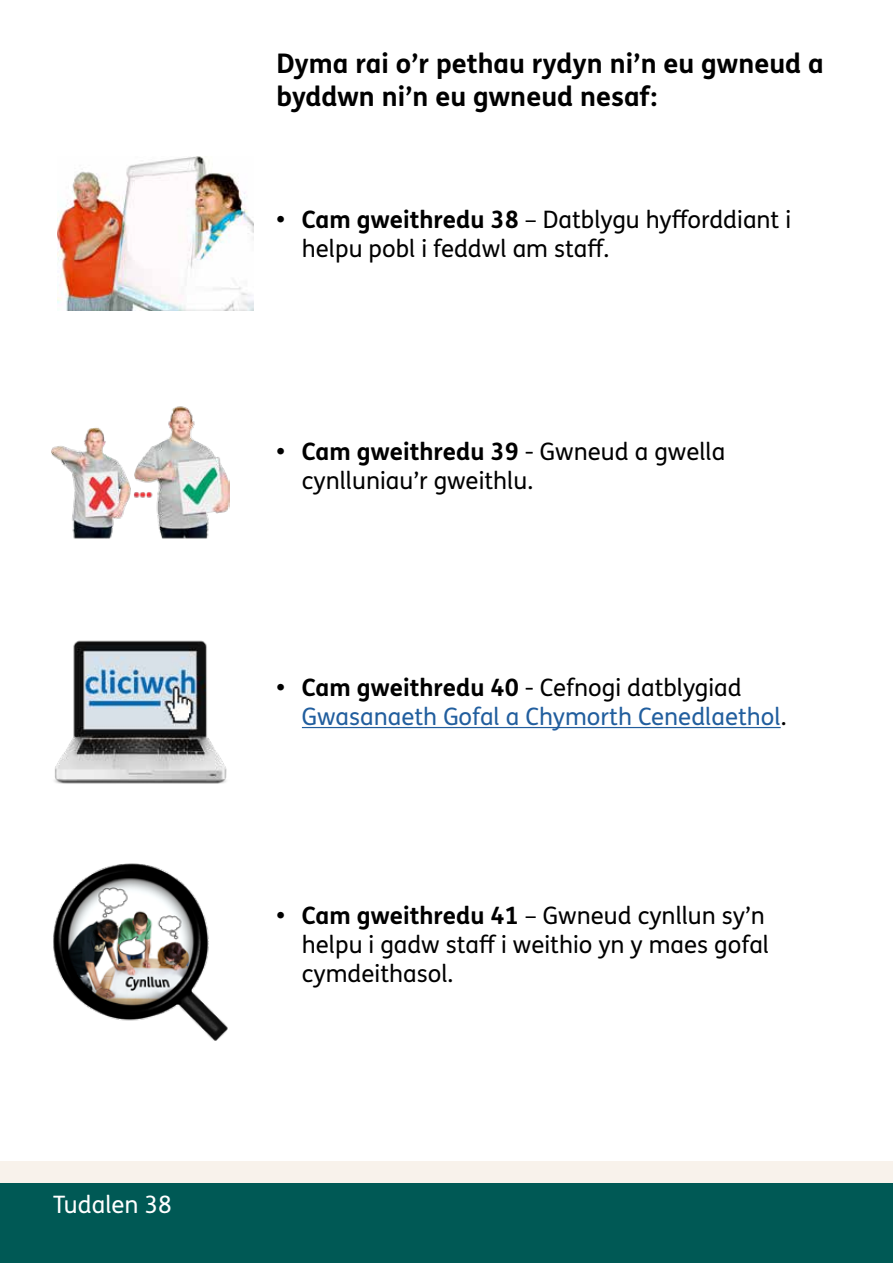
<style>
.page{position:relative;width:893px;height:1263px;background:#fff}
.page>*{position:absolute;margin:0;border:0;box-sizing:border-box;transform-origin:0 0}
.Bodytext_-_P{font:700 27px/32.4px "FS Me Pro";color:#000}
.t1{font:24px/28.8px "FS Me Pro";color:#000}
.t2{font:24px/28.8px "FS Me Pro";color:#215e9e}
.t3{font:24px "FS Me Pro";color:#fff}
.s1{font-weight:700}
.s2{font-weight:700;color:#000}
.s3{color:#000}
</style>
<div class="page">
<div style="left:0;top:1161px;width:893px;height:96px;background:#f8f2eb"></div>
<div style="left:0;top:1183px;width:893px;height:80px;background:#005955"></div>
<hr style="left:302px;top:727px;width:479px;height:1px;background:#215e9e">
<img style="left:54px;top:640px;width:173px;height:144px">
<img style="left:53px;top:863px;width:175px;height:178px">
<img style="left:51px;top:406px;width:179px;height:133px">
<img style="left:57px;top:157px;width:196px;height:154px">
<p class="t3" style="left:53px;top:1188px;width:120px">Tudalen 38</p>
<p class="Bodytext_-_P" style="left:276px;top:46px;width:549px">Dyma rai o’r pethau rydyn ni’n eu gwneud a byddwn ni’n eu gwneud nesaf:</p>
<p class="t1" style="left:302px;top:205px;width:491px;text-indent:-26px"><span class="s1">• Cam gweithredu 38</span> – Datblygu hyfforddiant i helpu pobl i feddwl am staff.</p>
<p class="t1" style="left:302px;top:437px;width:425px;text-indent:-26px"><span class="s1">• Cam gweithredu 39</span> - Gwneud a gwella cynlluniau’r gweithlu.</p>
<p class="t2" style="left:302px;top:673px;width:486px;text-indent:-26px"><span class="s2">• Cam gweithredu 40</span> <span class="s3">- Cefnogi datblygiad<br></span>Gwasanaeth Gofal a Chymorth Cenedlaethol<span class="s3">.</span></p>
<p class="t1" style="left:302px;top:901px;width:469px;text-indent:-26px"><span class="s1">• Cam gweithredu 41</span> – Gwneud cynllun sy’n helpu i gadw staff i weithio yn y maes gofal cymdeithasol.</p>
</div>
